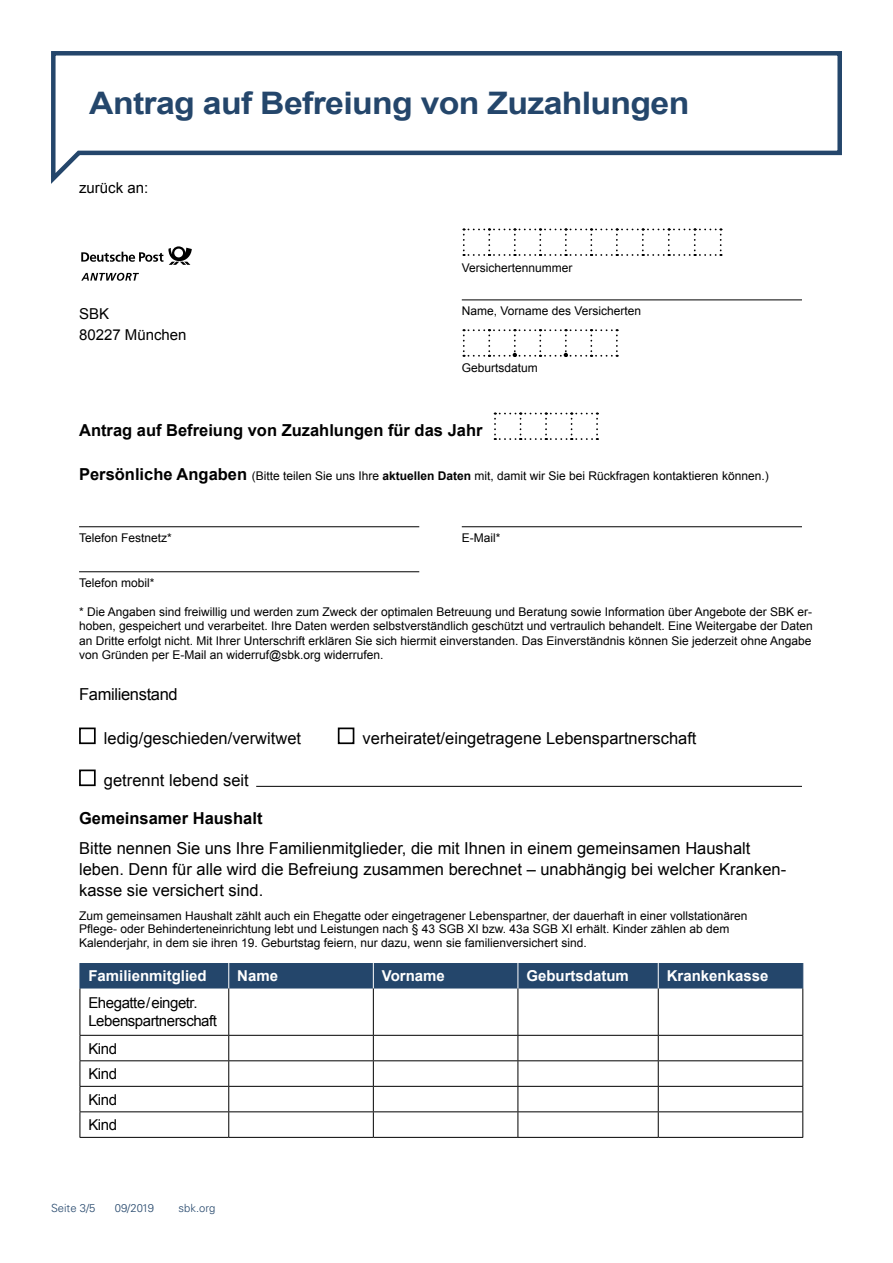
<style>
.page{position:relative;width:893px;height:1263px;background:#fff}
.page>*{position:absolute;margin:0;border:0;box-sizing:border-box;transform-origin:0 0}
.t1{font:700 31.05px "Arial";letter-spacing:-.02em;color:#24466b;scale:1.09 1}
.t2{font:16.5px/21px "Arial";color:#000}
.t3{font:700 16.5px "Arial";color:#000}
.t4{font:16.5px "Arial";letter-spacing:-.02em;color:#000}
.t5{font:15px/25.5px "Arial";letter-spacing:-.03em;color:#000}
.t6{font:700 15px "Arial";color:#fff}
.t7{font:15px/21px "Arial";color:#000}
.t8{font:12px/14.4px "Arial";color:#000;text-align:justify}
.t9{font:300 11.25px "Univers LT Std";color:#24466b}
.s1{font-weight:700;font-size:16.5px}
.s2{font-weight:700}
</style>
<div class="page">
<svg style="left:81px;top:246px;width:111px;height:19px"></svg>
<svg style="left:81px;top:273px;width:58px;height:8px"></svg>
<hr style="left:79px;top:526px;width:340px;height:1px;background:#000">
<hr style="left:79px;top:571px;width:340px;height:1px;background:#000">
<hr style="left:462px;top:526px;width:340px;height:1px;background:#000">
<hr style="left:462px;top:300px;width:340px;height:1px;background:#000">
<svg style="left:463px;top:329px;width:155px;height:28px"></svg>
<div style="left:79px;top:727px;width:17px;height:17px;border:2px solid #000"></div>
<div style="left:338px;top:727px;width:16px;height:17px;border:2px solid #000"></div>
<div style="left:79px;top:769px;width:17px;height:17px;border:2px solid #000"></div>
<hr style="left:256px;top:786px;width:546px;height:1px;background:#000">
<svg style="left:463px;top:229px;width:259px;height:27px"></svg>
<svg style="left:494px;top:413px;width:104px;height:27px"></svg>
<div style="left:80px;top:963px;width:723px;height:25px;background:#24466b"></div>
<hr style="left:80px;top:988px;width:1px;height:47px;background:#000">
<hr style="left:228px;top:988px;width:1px;height:47px;background:#000">
<hr style="left:373px;top:988px;width:1px;height:47px;background:#000">
<hr style="left:518px;top:988px;width:1px;height:47px;background:#000">
<hr style="left:658px;top:988px;width:1px;height:47px;background:#000">
<hr style="left:802px;top:988px;width:1px;height:47px;background:#000">
<hr style="left:80px;top:1035px;width:149px;height:1px;background:#000">
<hr style="left:229px;top:1035px;width:144px;height:1px;background:#000">
<hr style="left:373px;top:1035px;width:145px;height:1px;background:#000">
<hr style="left:518px;top:1035px;width:140px;height:1px;background:#000">
<hr style="left:658px;top:1035px;width:145px;height:1px;background:#000">
<hr style="left:80px;top:1060px;width:149px;height:1px;background:#000">
<hr style="left:229px;top:1060px;width:144px;height:1px;background:#000">
<hr style="left:373px;top:1060px;width:145px;height:1px;background:#000">
<hr style="left:518px;top:1060px;width:140px;height:1px;background:#000">
<hr style="left:658px;top:1060px;width:145px;height:1px;background:#000">
<hr style="left:80px;top:1086px;width:149px;height:1px;background:#000">
<hr style="left:229px;top:1086px;width:144px;height:1px;background:#000">
<hr style="left:373px;top:1086px;width:145px;height:1px;background:#000">
<hr style="left:518px;top:1086px;width:140px;height:1px;background:#000">
<hr style="left:658px;top:1086px;width:145px;height:1px;background:#000">
<hr style="left:80px;top:1111px;width:149px;height:1px;background:#000">
<svg style="left:80px;top:1036px;width:1px;height:101px"></svg>
<hr style="left:229px;top:1111px;width:144px;height:1px;background:#000">
<svg style="left:228px;top:1036px;width:1px;height:101px"></svg>
<hr style="left:373px;top:1111px;width:145px;height:1px;background:#000">
<svg style="left:373px;top:1036px;width:1px;height:101px"></svg>
<hr style="left:518px;top:1111px;width:140px;height:1px;background:#000">
<svg style="left:518px;top:1036px;width:1px;height:101px"></svg>
<hr style="left:658px;top:1111px;width:145px;height:1px;background:#000">
<svg style="left:658px;top:1036px;width:1px;height:101px"></svg>
<svg style="left:802px;top:1036px;width:1px;height:101px"></svg>
<hr style="left:80px;top:1137px;width:149px;height:1px;background:#000">
<hr style="left:229px;top:1137px;width:144px;height:1px;background:#000">
<hr style="left:373px;top:1137px;width:145px;height:1px;background:#000">
<hr style="left:518px;top:1137px;width:140px;height:1px;background:#000">
<hr style="left:658px;top:1137px;width:145px;height:1px;background:#000">
<svg style="left:51px;top:51px;width:791px;height:133px"></svg>
<h1 class="t1" style="left:89px;top:83px;width:552px">Antrag auf Befreiung von Zuzahlungen</h1>
<p class="t7" style="left:79px;top:178px;width:71px">zurück an:</p>
<p class="t7" style="left:79px;top:304px;width:109px">SBK<br>80227 München</p>
<p class="t8" style="left:462px;top:260px;width:112px">Versichertennummer</p>
<p class="t8" style="left:462px;top:304px;width:181px">Name, Vorname des Versicherten</p>
<p class="t8" style="left:462px;top:361px;width:78px">Geburtsdatum</p>
<h2 class="t3" style="left:79px;top:419px;width:405px">Antrag auf Befreiung von Zuzahlungen für das Jahr</h2>
<p class="t8" style="left:79px;top:469px;width:691px"><span class="s1">Persönliche Angaben</span> (Bitte teilen Sie uns Ihre <span class="s2">aktuellen Daten</span> mit, damit wir Sie bei Rückfragen kontaktieren können.)</p>
<p class="t8" style="left:79px;top:531px;width:94px">Telefon Festnetz*</p>
<p class="t8" style="left:79px;top:576px;width:77px">Telefon mobil*</p>
<p class="t8" style="left:462px;top:531px;width:40px">E-Mail*</p>
<p class="t8" style="left:79px;top:605px;width:735px">* Die Angaben sind freiwillig und werden zum Zweck der optimalen Betreuung und Beratung sowie Information über Angebote der SBK er&shy;hoben, gespeichert und verarbeitet. Ihre Daten werden selbstverständlich geschützt und vertraulich behandelt. Eine Weitergabe der Daten an Dritte erfolgt nicht. Mit Ihrer Unterschrift erklären Sie sich hiermit einverstanden. Das Einverständnis können Sie jederzeit ohne Angabe von Gründen per E-Mail an widerruf@sbk.org widerrufen.</p>
<h2 class="t4" style="left:79px;top:683px;width:100px">Familienstand</h2>
<h2 class="t2" style="left:104px;top:728px;width:199px">ledig/geschieden/verwitwet</h2>
<h2 class="t2" style="left:363px;top:728px;width:335px">verheiratet/eingetragene Lebenspartnerschaft</h2>
<h2 class="t2" style="left:104px;top:770px;width:146px">getrennt lebend seit</h2>
<h2 class="t3" style="left:79px;top:807px;width:185px">Gemeinsamer Haushalt</h2>
<h2 class="t2" style="left:79px;top:837px;width:709px">Bitte nennen Sie uns Ihre Familienmitglieder, die mit Ihnen in einem gemeinsamen Haushalt leben. Denn für alle wird die Befreiung zusammen berechnet – unabhängig bei welcher Kranken&shy;kasse sie versichert sind.</h2>
<p class="t8" style="left:79px;top:909px;width:670px;line-height:13.5px;text-align:left">Zum gemeinsamen Haushalt zählt auch ein Ehegatte oder eingetragener Lebenspartner, der dauerhaft in einer vollstationären<br>Pflege- oder Behinderteneinrichtung lebt und Leistungen nach § 43 SGB XI bzw. 43a SGB XI erhält. Kinder zählen ab dem<br>Kalenderjahr, in dem sie ihren 19. Geburtstag feiern, nur dazu, wenn sie familienversichert sind.</p>
<p class="t6" style="left:88px;top:966px;width:120px">Familienmitglied</p>
<p class="t6" style="left:237px;top:966px;width:42px">Name</p>
<p class="t6" style="left:382px;top:966px;width:65px">Vorname</p>
<p class="t6" style="left:526px;top:966px;width:104px">Geburtsdatum</p>
<p class="t6" style="left:667px;top:966px;width:103px">Krankenkasse</p>
<p class="t5" style="left:88px;top:994px;width:130px;line-height:18px">Ehegatte/eingetr.<br>Lebenspartnerschaft</p>
<p class="t5" style="left:88px;top:1036px;width:30px;text-align:justify">Kind Kind Kind Kind</p>
<p class="t9" style="left:51px;top:1201px;width:46px">Seite 3/5</p>
<p class="t9" style="left:115px;top:1201px;width:41px">09/2019</p>
<p class="t9" style="left:179px;top:1201px;width:38px">sbk.org</p>
</div>
